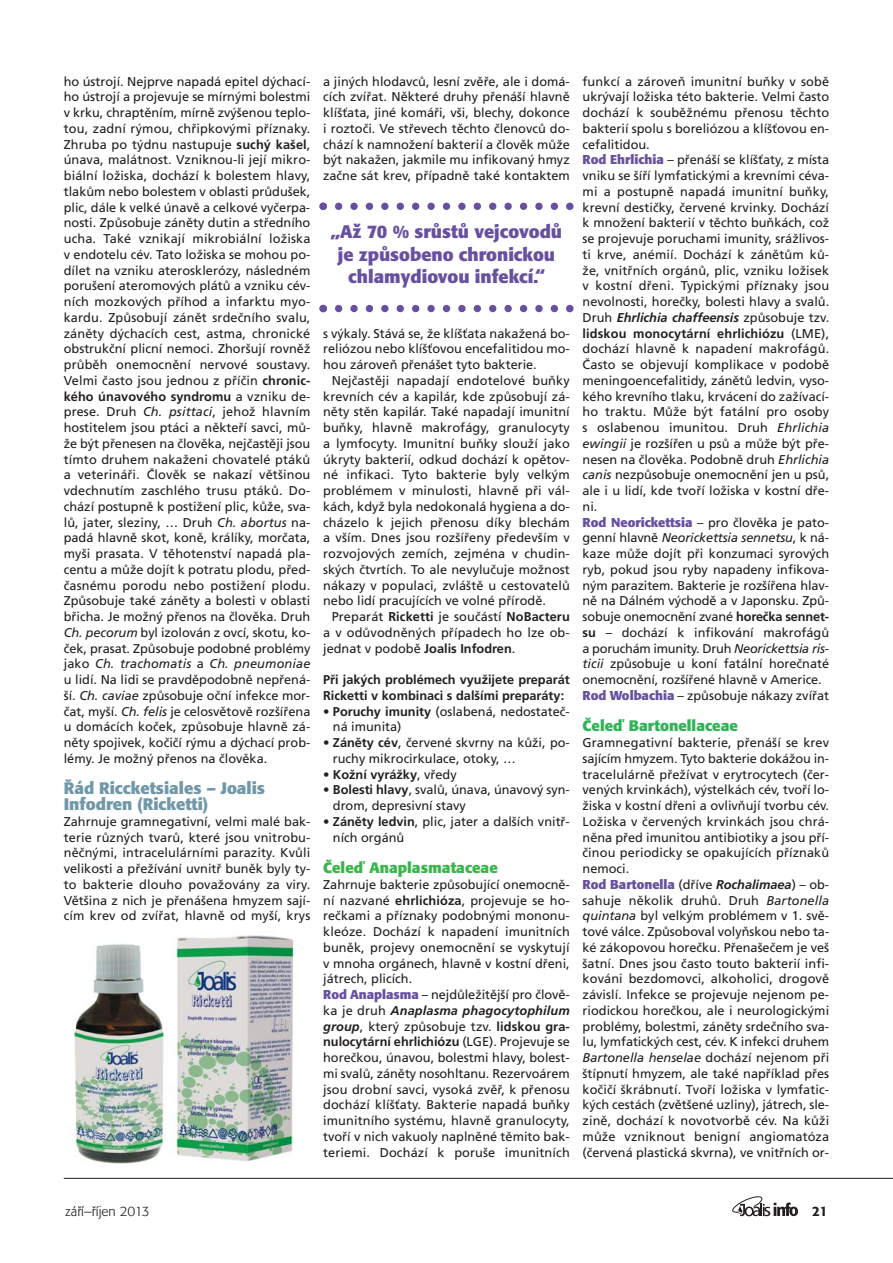
<style>
.page{position:relative;width:893px;height:1263px;background:#fff}
.page>*{position:absolute;margin:0;border:0;box-sizing:border-box;transform-origin:0 0}
.t1{font:700 18px/22.6px "Formata CE";color:#6850a1;text-align:center}
.t2{font:700 16.5px/15.8px "Formata CE";color:#7197a9}
.t3{font:700 15px "Formata CE";color:#39b54a}
.t4{font:700 15px "Formata CE";color:#2eb457}
.t5{font:300 13.5px "Formata CE";color:#231f20}
.t6{font:500 13.5px "Formata CE";color:#231f20}
.t7{font:12.75px/15.8px "Frutiger CE";color:#231f20;text-align:justify}
.t8{font:700 12.75px/15.8px "Frutiger CE";color:#231f20}
.t9{font:700 12.75px "Formata CE";color:#6850a1}
.s1{font-weight:700}
.s2{font-style:italic}
.s3{font-weight:400}
.s4{font-family:"Formata CE";font-weight:700;color:#6850a1}
.s5{font-weight:700;font-style:italic}
.s6{font-family:"Frutiger CE";font-weight:400;color:#231f20}
.s7{font-family:"Frutiger CE";font-style:italic;color:#231f20}
</style>
<div class="page">
<svg style="left:732px;top:1196px;width:66px;height:20px"></svg>
<hr style="left:64px;top:1178px;width:829px;height:1px;background:#231f20">
<img style="left:74px;top:935px;width:220px;height:229px">
<svg style="left:319px;top:203px;width:255px;height:7px"></svg>
<svg style="left:319px;top:305px;width:255px;height:7px"></svg>
<p class="t7" style="left:64px;top:74px;width:248px">ho ústrojí. Nejprve napadá epitel dýchací&shy;ho ústrojí a projevuje se mírnými bolestmi v krku, chraptěním, mírně zvýšenou teplo&shy;tou, zadní rýmou, chřipkovými příznaky.<br>Zhruba po týdnu nastupuje <span class="s1">suchý kašel</span>, únava, malátnost. Vzniknou-li její mikro&shy;biální ložiska, dochází k bolestem hlavy, tlakům nebo bolestem v oblasti průdušek, plic, dále k velké únavě a celkové vyčerpa&shy;nosti. Způsobuje záněty dutin a středního ucha. Také vznikají mikrobiální ložiska v endotelu cév. Tato ložiska se mohou po&shy;dílet na vzniku aterosklerózy, následném porušení ateromových plátů a vzniku cév&shy;ních mozkových příhod a infarktu myo&shy;kardu. Způsobují zánět srdečního svalu, záněty dýchacích cest, astma, chronické obstrukční plicní nemoci. Zhoršují rovněž průběh onemocnění nervové soustavy.<br>Velmi často jsou jednou z příčin <span class="s1">chronic&shy;kého únavového syndromu</span> a vzniku de&shy;prese. Druh <span class="s2">Ch. psittaci</span>, jehož hlavním hostitelem jsou ptáci a někteří savci, mů&shy;že být přenesen na člověka, nejčastěji jsou tímto druhem nakaženi chovatelé ptáků a veterináři. Člověk se nakazí většinou vdechnutím zaschlého trusu ptáků. Do&shy;chází postupně k postižení plic, kůže, sva&shy;lů, jater, sleziny, … Druh <span class="s2">Ch. abortus</span> na&shy;padá hlavně skot, koně, králíky, morčata, myši prasata. V těhotenství napadá pla&shy;centu a může dojít k potratu plodu, před&shy;časnému porodu nebo postižení plodu.<br>Způsobuje také záněty a bolesti v oblasti břicha. Je možný přenos na člověka. Druh <span class="s2">Ch. pecorum</span> byl izolován z ovcí, skotu, ko&shy;ček, prasat. Způsobuje podobné problémy jako <span class="s2">Ch. trachomatis</span> a <span class="s2">Ch. pneumoniae </span>u lidí. Na lidi se pravděpodobně nepřená&shy;ší. <span class="s2">Ch. caviae</span> způsobuje oční infekce mor&shy;čat, myší. <span class="s2">Ch. felis</span> je celosvětově rozšířena u domácích koček, způsobuje hlavně zá&shy;něty spojivek, kočičí rýmu a dýchací prob&shy;lémy. Je možný přenos na člověka.</p>
<p class="t2" style="left:64px;top:782px;width:203px">Řád Riccketsiales – Joalis<br>Infodren (Ricketti)</p>
<p class="t7" style="left:64px;top:815px;width:248px">Zahrnuje gramnegativní, velmi malé bak&shy;terie různých tvarů, které jsou vnitrobu&shy;něčnými, intracelulárními parazity. Kvůli velikosti a přežívání uvnitř buněk byly ty&shy;to bakterie dlouho považovány za viry.<br>Většina z nich je přenášena hmyzem sají&shy;cím krev od zvířat, hlavně od myší, krys</p>
<p class="t7" style="left:323px;top:74px;width:248px">a jiných hlodavců, lesní zvěře, ale i domá&shy;cích zvířat. Některé druhy přenáší hlavně klíšťata, jiné komáři, vši, blechy, dokonce i roztoči. Ve střevech těchto členovců do&shy;chází k namnožení bakterií a člověk může být nakažen, jakmile mu infikovaný hmyz začne sát krev, případně také kontaktem</p>
<h1 class="t1" style="left:331px;top:222px;width:233px">„Až 70 % srůstů vejcovodů je způsobeno chronickou chlamydiovou infekcí.“</h1>
<p class="t7" style="left:323px;top:326px;width:248px">s výkaly. Stává se, že klíšťata nakažená bo&shy;reliózou nebo klíšťovou encefalitidou mo&shy;hou zároveň přenášet tyto bakterie.</p>
<p class="t7" style="left:323px;top:374px;width:248px;text-indent:9px">Nejčastěji napadají endotelové buňky krevních cév a kapilár, kde způsobují zá&shy;něty stěn kapilár. Také napadají imunitní buňky, hlavně makrofágy, granulocyty a lymfocyty. Imunitní buňky slouží jako úkryty bakterií, odkud dochází k opětov&shy;né infikaci. Tyto bakterie byly velkým problémem v minulosti, hlavně při vál&shy;kách, když byla nedokonalá hygiena a do&shy;cházelo k jejich přenosu díky blechám a vším. Dnes jsou rozšířeny především v rozvojových zemích, zejména v chudin&shy;ských čtvrtích. To ale nevylučuje možnost nákazy v populaci, zvláště u cestovatelů nebo lidí pracujících ve volné přírodě.</p>
<p class="t7" style="left:323px;top:610px;width:248px;text-indent:9px">Preparát <span class="s1">Ricketti</span> je součástí <span class="s1">NoBacteru </span>a v odůvodněných případech ho lze ob&shy;jednat v podobě <span class="s1">Joalis Infodren</span>.</p>
<p class="t8" style="left:323px;top:673px;width:248px">Při jakých problémech využijete preparát<br>Ricketti v kombinaci s dalšími preparáty:</p>
<p class="t7" style="left:333px;top:704px;width:238px;text-indent:-10px">• <span class="s1">Poruchy imunity</span> (oslabená, nedostateč&shy;ná imunita)</p>
<p class="t7" style="left:333px;top:736px;width:238px;text-indent:-10px">• <span class="s1">Záněty cév</span>, červené skvrny na kůži, po&shy;ruchy mikrocirkulace, otoky, …</p>
<p class="t8" style="left:323px;top:767px;width:135px"><span class="s3">•</span> Kožní vyrážky<span class="s3">, vředy</span></p>
<p class="t7" style="left:333px;top:783px;width:238px;text-indent:-10px">• <span class="s1">Bolesti hlavy</span>, svalů, únava, únavový syn&shy;drom, depresivní stavy</p>
<p class="t7" style="left:333px;top:815px;width:238px;text-indent:-10px">• <span class="s1">Záněty ledvin</span>, plic, jater a dalších vnitř&shy;ních orgánů</p>
<p class="t3" style="left:323px;top:861px;width:176px">Čeleď Anaplasmataceae</p>
<p class="t7" style="left:323px;top:878px;width:248px;text-align:left">Zahrnuje bakterie způsobující onemocně&shy;ní nazvané <span class="s1">ehrlichióza</span>, projevuje se ho&shy;rečkami a příznaky podobnými mononu&shy;kleóze. Dochází k napadení imunitních buněk, projevy onemocnění se vyskytují v mnoha orgánech, hlavně v kostní dřeni, játrech, plicích.<br><span class="s4">Rod Anaplasma</span> – nejdůležitější pro člově&shy;ka je druh <span class="s5">Anaplasma phagocytophilum group</span>, který způsobuje tzv. <span class="s1">lidskou gra&shy;nulocytární ehrlichiózu</span> (LGE). Projevuje se horečkou, únavou, bolestmi hlavy, bolest&shy;mi svalů, záněty nosohltanu. Rezervoárem jsou drobní savci, vysoká zvěř, k přenosu dochází klíšťaty. Bakterie napadá buňky imunitního systému, hlavně granulocyty, tvoří v nich vakuoly naplněné těmito bak&shy;teriemi. Dochází k poruše imunitních</p>
<p class="t7" style="left:583px;top:74px;width:248px;text-align:left">funkcí a zároveň imunitní buňky v sobě ukrývají ložiska této bakterie. Velmi často dochází k souběžnému přenosu těchto bakterií spolu s boreliózou a klíšťovou en&shy;cefalitidou.<br><span class="s4">Rod Ehrlichia</span> – přenáší se klíšťaty, z místa vniku se šíří lymfatickými a krevními céva&shy;mi a postupně napadá imunitní buňky, krevní destičky, červené krvinky. Dochází k množení bakterií v těchto buňkách, což se projevuje poruchami imunity, srážlivos&shy;ti krve, anémií. Dochází k zánětům ků&shy;že, vnitřních orgánů, plic, vzniku ložisek v kostní dřeni. Typickými příznaky jsou nevolnosti, horečky, bolesti hlavy a svalů.<br>Druh <span class="s5">Ehrlichia chaffeensis</span> způsobuje tzv. <span class="s1">lidskou monocytární ehrlichiózu</span> (LME), dochází hlavně k napadení makrofágů.<br>Často se objevují komplikace v podobě meningoencefalitidy, zánětů ledvin, vyso&shy;kého krevního tlaku, krvácení do zažívací&shy;ho traktu. Může být fatální pro osoby s oslabenou imunitou. Druh <span class="s2">Ehrlichia ewingii</span> je rozšířen u psů a může být pře&shy;nesen na člověka. Podobně druh <span class="s2">Ehrlichia canis</span> nezpůsobuje onemocnění jen u psů, ale i u lidí, kde tvoří ložiska v kostní dře&shy;ni.<br><span class="s4">Rod Neorickettsia</span> – pro člověka je pato&shy;genní hlavně <span class="s2">Neorickettsia sennetsu</span>, k ná&shy;kaze může dojít při konzumaci syrových ryb, pokud jsou ryby napadeny infikova&shy;ným parazitem. Bakterie je rozšířena hlav&shy;ně na Dálném východě a v Japonsku. Způ&shy;sobuje onemocnění zvané <span class="s1">horečka sennet&shy;su</span> – dochází k infikování makrofágů a poruchám imunity. Druh <span class="s2">Neorickettsia ris&shy;ticii</span> způsobuje u koní fatální horečnaté onemocnění, rozšířené hlavně v Americe.<br><span class="s4">Rod Wolbachia</span> – způsobuje nákazy zvířat</p>
<p class="t4" style="left:583px;top:719px;width:157px">Čeleď Bartonellaceae</p>
<p class="t7" style="left:583px;top:736px;width:248px">Gramnegativní bakterie, přenáší se krev sajícím hmyzem. Tyto bakterie dokážou in&shy;tracelulárně přežívat v erytrocytech (čer&shy;vených krvinkách), výstelkách cév, tvoří lo&shy;žiska v kostní dřeni a ovlivňují tvorbu cév.<br>Ložiska v červených krvinkách jsou chrá&shy;něna před imunitou antibiotiky a jsou pří&shy;činou periodicky se opakujících příznaků nemoci.</p>
<p class="t9" style="left:583px;top:879px;width:248px">Rod Bartonella <span class="s6">(dříve</span> <span class="s7">Rochalimaea</span><span class="s6">) – ob-</span></p>
<p class="t7" style="left:583px;top:893px;width:248px">sahuje několik druhů. Druh <span class="s2">Bartonella quintana</span> byl velkým problémem v 1. svě&shy;tové válce. Způsoboval volyňskou nebo ta&shy;ké zákopovou horečku. Přenašečem je veš šatní. Dnes jsou často touto bakterií infi&shy;kováni bezdomovci, alkoholici, drogově závislí. Infekce se projevuje nejenom pe&shy;riodickou horečkou, ale i neurologickými problémy, bolestmi, záněty srdečního sva&shy;lu, lymfatických cest, cév. K infekci druhem <span class="s2">Bartonella henselae</span> dochází nejenom při štípnutí hmyzem, ale také například přes kočičí škrábnutí. Tvoří ložiska v lymfatic&shy;kých cestách (zvětšené uzliny), játrech, sle&shy;zině, dochází k novotvorbě cév. Na kůži může vzniknout benigní angiomatóza (červená plastická skvrna), ve vnitřních or-</p>
<p class="t5" style="left:65px;top:1205px;width:86px">září–říjen 2013</p>
<p class="t6" style="left:812px;top:1205px;width:17px">21</p>
</div>
